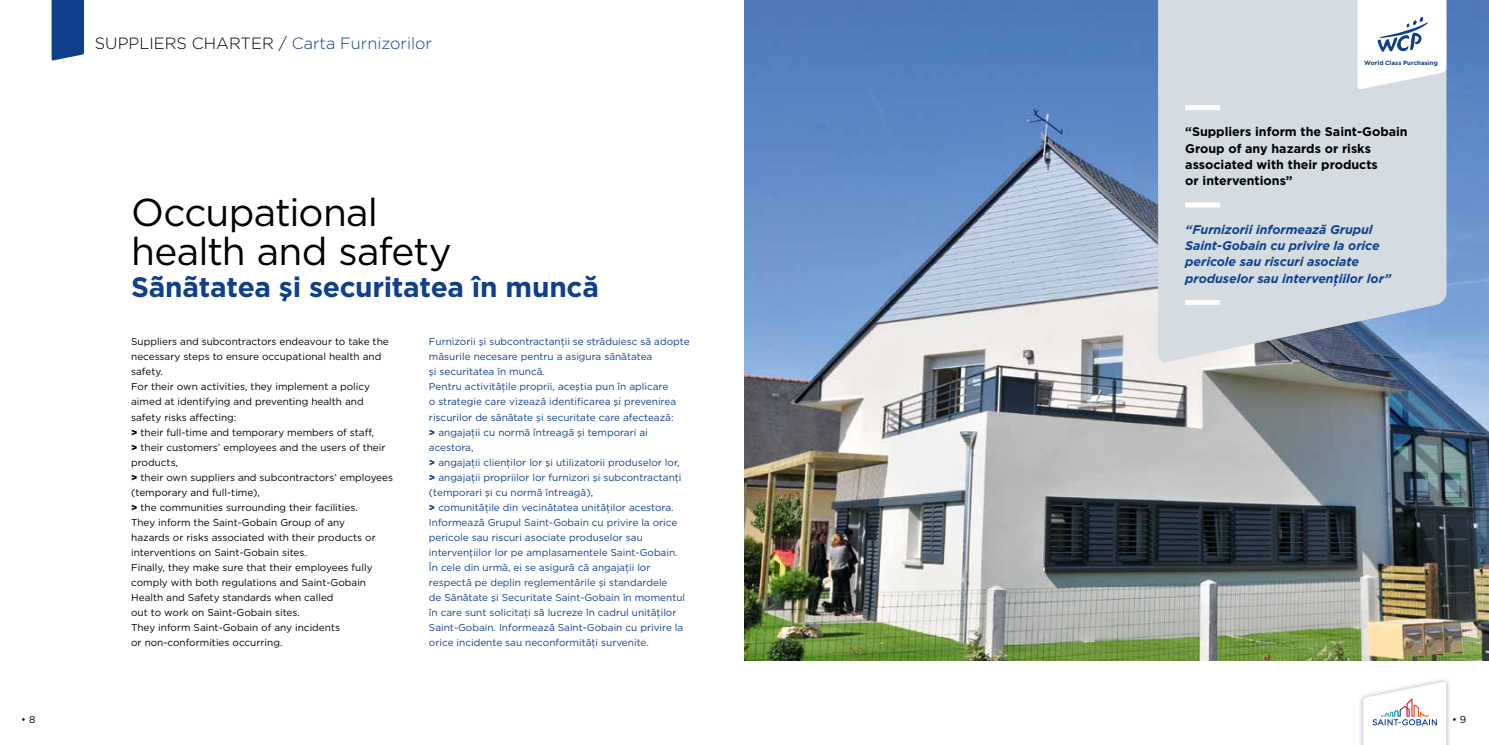
<style>
.page{position:relative;width:1489px;height:745px;background:#fff}
.page>*{position:absolute;margin:0;border:0;box-sizing:border-box;transform-origin:0 0}
.t1{font:38.75px/38.8px "Gotham";letter-spacing:-.02em;color:#000}
.t2{font:700 28px "Gotham";letter-spacing:-.01em;color:#10408b}
.t3{font:300 16.25px "Gotham";color:#000}
.t4{font:italic 700 12.5px/16.2px "Gotham";letter-spacing:-.005em;color:#10408b}
.t5{font:700 12.5px/16.2px "Gotham";color:#000}
.t6{font:10px/15px "Gotham";color:#10408b}
.t7{font:10px/15px "Gotham";color:#000}
.t8{font:700 6.12px "Gotham";letter-spacing:.01em;color:#10408b}
.s1{color:#10408b}
.s2{font-weight:900}
</style>
<div class="page">
<img style="left:744px;top:0;width:744px;height:660px">
<svg style="left:1157px;top:0;width:289px;height:364px;background:#cbd4db"></svg>
<div style="left:1357px;top:676px;width:94px;height:68px;background:#000;opacity:.3"></div>
<svg style="left:1363px;top:680px;width:82px;height:64px"></svg>
<div style="left:52px;top:0;width:32px;height:61px;background:#10408b"></div>
<div style="left:1185px;top:105px;width:35px;height:5px;background:#fff"></div>
<div style="left:1185px;top:202px;width:35px;height:5px;background:#fff"></div>
<div style="left:1185px;top:300px;width:35px;height:5px;background:#fff"></div>
<svg style="left:1357px;top:0;width:88px;height:90px"></svg>
<h3 class="t3" style="left:95px;top:33px;width:338px">SUPPLIERS CHARTER / <span class="s1">Carta Furnizorilor</span></h3>
<h1 class="t1" style="left:131px;top:192px;width:322px">Occupational health and safety</h1>
<h2 class="t2" style="left:131px;top:268px;width:469px">Sãnãtatea şi securitatea în muncă</h2>
<p class="t7" style="left:131px;top:334px;width:263px">Suppliers and subcontractors endeavour to take the necessary steps to ensure occupational health and safety.<br>For their own activities, they implement a policy aimed at identifying and preventing health and safety risks affecting:<br><span class="s2">&gt;</span> their full-time and temporary members of staff,<br><span class="s2">&gt;</span> their customers’ employees and the users of their products,<br><span class="s2">&gt;</span> their own suppliers and subcontractors’ employees (temporary and full-time),<br><span class="s2">&gt;</span> the communities surrounding their facilities.<br>They inform the Saint-Gobain Group of any<br>hazards or risks associated with their products or interventions on Saint-Gobain sites.<br>Finally, they make sure that their employees fully comply with both regulations and Saint-Gobain Health and Safety standards when called<br>out to work on Saint-Gobain sites.<br>They inform Saint-Gobain of any incidents<br>or non-conformities occurring.</p>
<p class="t6" style="left:429px;top:334px;width:262px">Furnizorii şi subcontractanţii se străduiesc să adopte măsurile necesare pentru a asigura sănătatea<br>şi securitatea în muncă.<br>Pentru activităţile proprii, aceştia pun în aplicare<br>o strategie care vizează identificarea şi prevenirea riscurilor de sănătate şi securitate care afectează:<br><span class="s2">&gt;</span> angajaţii cu normă întreagă şi temporari ai acestora,<br><span class="s2">&gt;</span> angajaţii clienţilor lor şi utilizatorii produselor lor,<br><span class="s2">&gt;</span> angajaţii propriilor lor furnizori şi subcontractanţi (temporari şi cu normă întreagă),<br><span class="s2">&gt;</span> comunităţile din vecinătatea unităţilor acestora.<br>Informează Grupul Saint-Gobain cu privire la orice pericole sau riscuri asociate produselor sau intervenţiilor lor pe amplasamentele Saint-Gobain.<br>În cele din urmă, ei se asigură că angajaţii lor respectă pe deplin reglementările şi standardele<br>de Sănătate şi Securitate Saint-Gobain în momentul în care sunt solicitaţi să lucreze în cadrul unităţilor Saint-Gobain. Informează Saint-Gobain cu privire la orice incidente sau neconformităţi survenite.</p>
<p class="t8" style="left:1363px;top:59px;width:75px">World Class Purchasing</p>
<p class="t5" style="left:1185px;top:124px;width:224px">“Suppliers inform the Saint-Gobain<br>Group of any hazards or risks associated with their products<br>or interventions”</p>
<p class="t4" style="left:1185px;top:221px;width:208px">“Furnizorii informează Grupul Saint-Gobain cu privire la orice pericole sau riscuri asociate produselor sau intervenţiilor lor”</p>
<p class="t7" style="left:21px;top:711px;width:16px">• 8</p>
<p class="t7" style="left:1451px;top:711px;width:16px">• 9</p>
</div>
